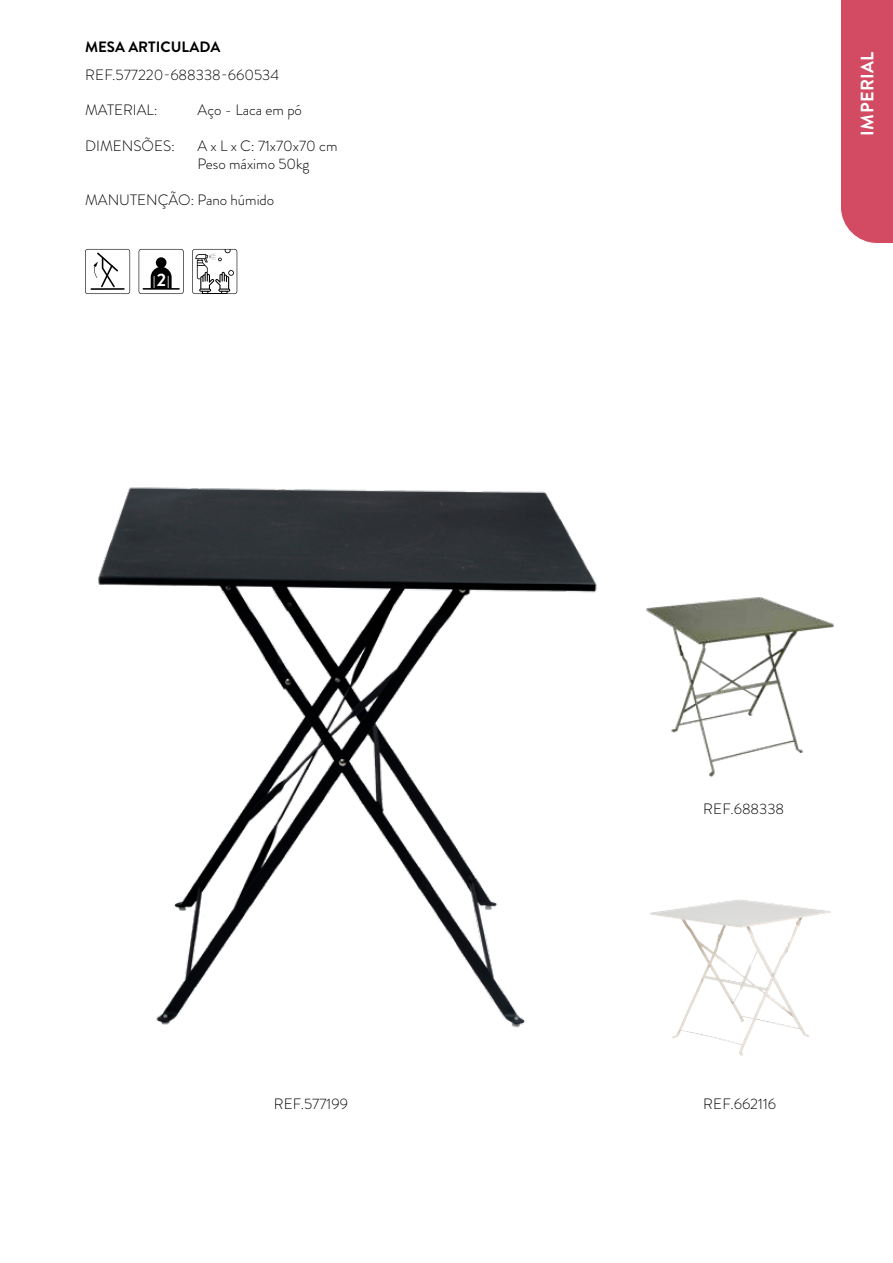
<style>
.page{position:relative;width:893px;height:1263px;background:#fff}
.page>*{position:absolute;margin:0;border:0;box-sizing:border-box;transform-origin:0 0}
.t1{font:700 18px "Brandon Grotesque";letter-spacing:.02em;color:#fff}
.t2{font:300 15px/18px "Brandon Grotesque";color:#000}
.t3{font:700 15px "Brandon Grotesque";color:#000}
</style>
<div class="page">
<div style="left:840px;top:0;width:53px;height:244px;background:#d24b63"></div>
<img style="left:98px;top:487px;width:499px;height:541px">
<img style="left:646px;top:597px;width:188px;height:180px">
<img style="left:650px;top:899px;width:181px;height:156px">
<svg style="left:192px;top:249px;width:45px;height:45px"></svg>
<svg style="left:139px;top:249px;width:45px;height:45px"></svg>
<div style="left:156px;top:271px;width:11px;height:17px;background:#000"></div>
<svg style="left:85px;top:249px;width:45px;height:45px"></svg>
<p class="t3" style="left:85px;top:36px;width:137px">MESA ARTICULADA</p>
<p class="t2" style="left:85px;top:65px;width:196px">REF.577220-688338-660534</p>
<p class="t2" style="left:85px;top:100px;width:74px">MATERIAL:</p>
<p class="t2" style="left:198px;top:100px;width:106px">Aço - Laca em pó</p>
<p class="t2" style="left:85px;top:136px;width:91px">DIMENSÕES:</p>
<p class="t2" style="left:198px;top:136px;width:141px">A x L x C: 71x70x70 cm<br>Peso máximo 50kg</p>
<p class="t2" style="left:85px;top:190px;width:191px">MANUTENÇÃO: Pano húmido</p>
<p class="t1" style="left:157px;top:267px;width:11px">2</p>
<p class="t1" style="left:855px;top:135px;width:85px;rotate:-90deg">IMPERIAL</p>
<p class="t2" style="left:703px;top:800px;width:83px">REF.688338</p>
<p class="t2" style="left:274px;top:1095px;width:76px">REF.577199</p>
<p class="t2" style="left:703px;top:1095px;width:74px">REF.662116</p>
</div>
